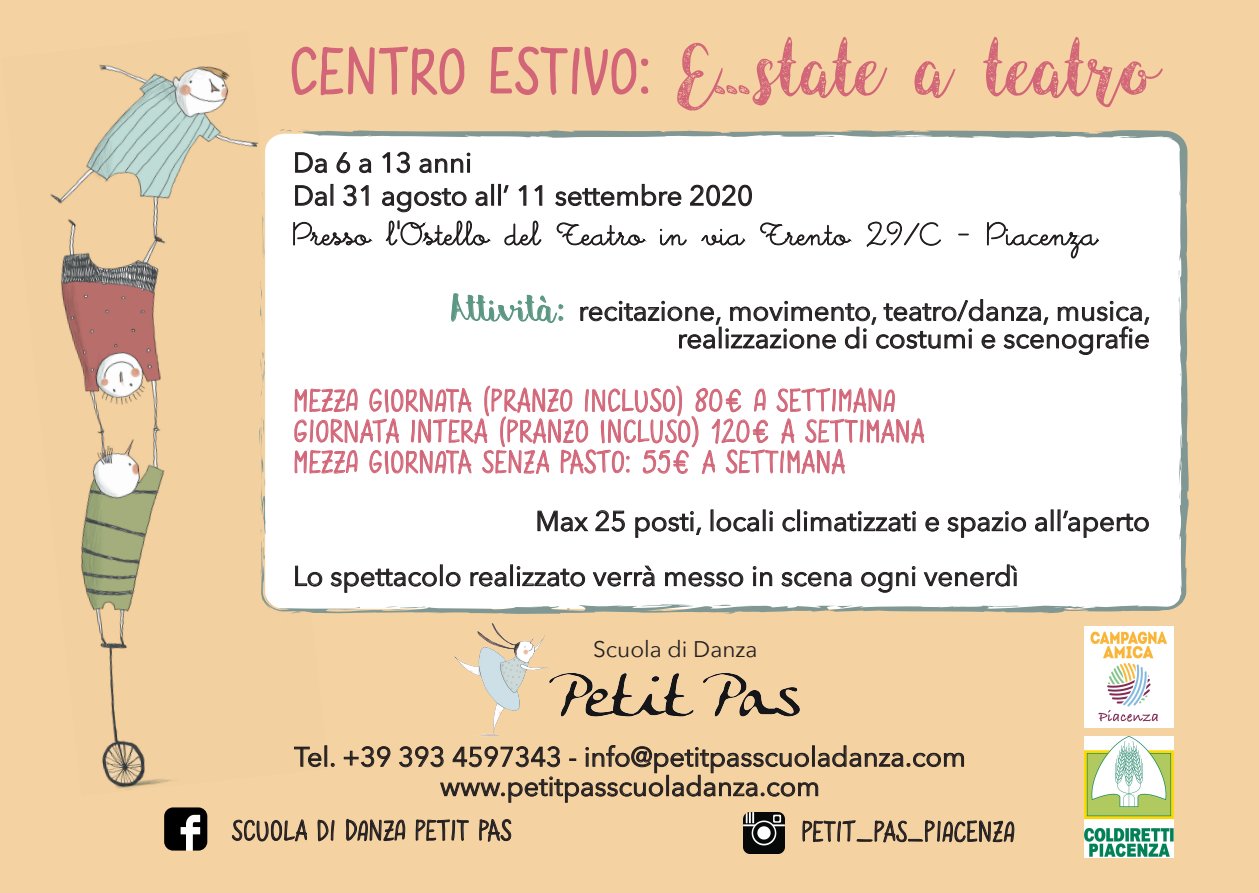
<style>
.page{position:relative;width:1259px;height:893px;background:#f5d2a2}
.page>*{position:absolute;margin:0;border:0;box-sizing:border-box;transform-origin:0 0}
.t1{font:78px "Angeline Vintage";letter-spacing:-.015em;color:#d26678}
.t2{font:30.3px/30.9px "Quaderno Bianco";color:#d26678}
.t3{font:27.6px/33px "Avenir Next";color:#231f20}
.t4{font:27.6px "Quaderno Bianco";color:#231f20}
.t5{font:27px/29.4px "Avenir Next";color:#231f20;text-align:center}
.t6{font:22.5px "Avenir Next";color:#231f20}
.s1{font-family:"Quaderno Bianco";font-size:63px}
.s2{font-family:"Emily The Brush Demo";font-size:43.2px;color:#5c9783}
</style>
<div class="page">
<img style="left:50px;top:64px;width:278px;height:726px">
<svg style="left:261px;top:130px;width:928px;height:485px;background:#f5f6f4"></svg>
<svg style="left:1179px;top:189px;width:2px;height:9px"></svg>
<svg style="left:280px;top:129px;width:12px;height:2px"></svg>
<svg style="left:1180px;top:373px;width:1px;height:13px"></svg>
<svg style="left:1178px;top:269px;width:2px;height:15px"></svg>
<svg style="left:232px;top:819px;width:75px;height:23px"></svg>
<svg style="left:317px;top:819px;width:18px;height:23px"></svg>
<svg style="left:294px;top:152px;width:33px;height:22px"></svg>
<svg style="left:336px;top:151px;width:15px;height:23px"></svg>
<svg style="left:358px;top:158px;width:14px;height:16px"></svg>
<svg style="left:381px;top:151px;width:30px;height:23px"></svg>
<svg style="left:419px;top:152px;width:52px;height:22px"></svg>
<svg style="left:294px;top:185px;width:33px;height:22px"></svg>
<svg style="left:342px;top:184px;width:27px;height:23px"></svg>
<svg style="left:381px;top:188px;width:86px;height:25px;background:#cccbcb"></svg>
<svg style="left:475px;top:191px;width:13px;height:16px"></svg>
<div style="left:491px;top:184px;width:3px;height:22px;border:1px solid #231f20"></div>
<div style="left:498px;top:184px;width:3px;height:22px;border:1px solid #231f20"></div>
<svg style="left:503px;top:184px;width:6px;height:9px"></svg>
<svg style="left:517px;top:185px;width:10px;height:21px"></svg>
<svg style="left:533px;top:185px;width:10px;height:21px"></svg>
<svg style="left:554px;top:183px;width:128px;height:27px;background:#d0cfd0"></svg>
<svg style="left:689px;top:184px;width:63px;height:23px"></svg>
<svg style="left:293px;top:222px;width:78px;height:24px;background:#cccbcb"></svg>
<svg style="left:385px;top:220px;width:105px;height:26px;background:#c5c4c5"></svg>
<svg style="left:504px;top:220px;width:37px;height:26px"></svg>
<svg style="left:556px;top:222px;width:89px;height:24px;background:#cfcece"></svg>
<svg style="left:659px;top:229px;width:28px;height:17px"></svg>
<svg style="left:701px;top:229px;width:44px;height:17px"></svg>
<svg style="left:760px;top:222px;width:90px;height:24px;background:#cfcecf"></svg>
<svg style="left:866px;top:221px;width:75px;height:26px;background:#d5d4d5"></svg>
<svg style="left:957px;top:233px;width:12px;height:3px"></svg>
<svg style="left:986px;top:222px;width:112px;height:37px;background:#dfdedf"></svg>
<svg style="left:259px;top:276px;width:890px;height:338px;background:#f2eeee"></svg>
<svg style="left:291px;top:46px;width:174px;height:50px"></svg>
<svg style="left:490px;top:46px;width:159px;height:50px"></svg>
<svg style="left:294px;top:747px;width:27px;height:20px"></svg>
<div style="left:325px;top:746px;width:2px;height:20px;border:1px solid #231f20"></div>
<svg style="left:331px;top:763px;width:4px;height:4px"></svg>
<svg style="left:344px;top:745px;width:670px;height:109px"></svg>
<img style="left:453px;top:623px;width:97px;height:114px">
<img style="left:545px;top:669px;width:255px;height:58px">
<img style="left:1084px;top:627px;width:89px;height:100px">
<img style="left:1084px;top:736px;width:89px;height:122px">
<img style="left:164px;top:807px;width:43px;height:44px">
<h1 class="t1" style="left:289px;top:20px;width:867px"><span class="s1">CENTRO ESTIVO:</span> E...state a teatro</h1>
<p class="t3" style="left:293px;top:145px;width:461px">Da 6 a 13 anni<br>Dal 31 agosto all’ 11 settembre 2020</p>
<p class="t3" style="left:451px;top:296px;width:700px;line-height:27.6px;text-align:right"><span class="s2">Attività:</span> recitazione, movimento, teatro/danza, musica, realizzazione di costumi e scenografie</p>
<p class="t2" style="left:293px;top:385px;width:633px">MEZZA GIORNATA (PRANZO INCLUSO) 80€ A SETTIMANA<br>GIORNATA INTERA (PRANZO INCLUSO) 120€ A SETTIMANA<br>MEZZA GIORNATA SENZA PASTO: 55€ A SETTIMANA</p>
<p class="t3" style="left:293px;top:492px;width:858px;line-height:54.9px;text-indent:242px">Max 25 posti, locali climatizzati e spazio all’aperto<br>Lo spettacolo realizzato verrà messo in scena ogni venerdì</p>
<p class="t6" style="left:593px;top:630px;width:166px">Scuola di Danza</p>
<p class="t5" style="left:294px;top:741px;width:673px">Tel. +39 393 4597343 - info@petitpasscuoladanza.com www.petitpasscuoladanza.com</p>
<p class="t4" style="left:232px;top:813px;width:281px">SCUOLA DI DANZA PETIT PAS</p>
<p class="t4" style="left:801px;top:814px;width:215px">PETIT_PAS_PIACENZA</p>
</div>
